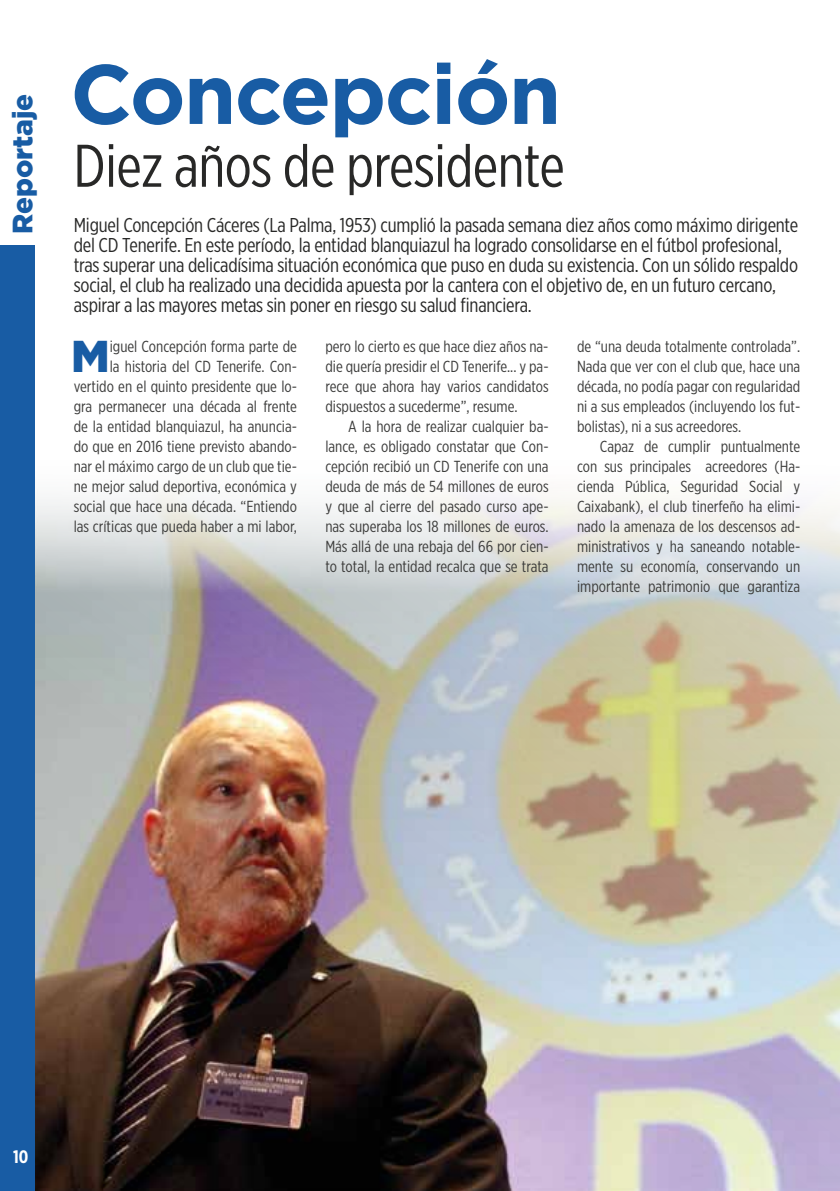
<style>
.page{position:relative;width:840px;height:1191px;background:#fff}
.page>*{position:absolute;margin:0;border:0;box-sizing:border-box;transform-origin:0 0}
.t1{font:700 84px "Gotham";letter-spacing:-.02em;color:#185ca4}
.t2{font:60px "Gotham X Narrow";letter-spacing:-.01em;color:#282827}
.t3{font:900 44.6px "Gotham";color:#185ca4}
.t4{font:900 28px "Gotham";color:#185ca4}
.t5{font:20px/20px "Gotham X Narrow";letter-spacing:-.01em;color:#282827}
.t6{font:700 18px "Gotham X Narrow";color:#fff}
.t7{font:16px/20px "Gotham X Narrow";color:#3c3c3b;text-align:justify}
</style>
<div class="page">
<img style="left:34px;top:450px;width:805px;height:741px">
<div style="left:0;top:246px;width:34px;height:945px;background:#185ca4"></div>
<h3 class="t4" style="left:3px;top:234px;width:142px;rotate:-90deg">Reportaje</h3>
<h1 class="t1" style="left:70px;top:38px;width:492px">Concepción</h1>
<h2 class="t2" style="left:73px;top:130px;width:492px">Diez años de presidente</h2>
<p class="t5" style="left:74px;top:215px;width:725px">Miguel Concepción Cáceres (La Palma, 1953) cumplió la pasada semana diez años como máximo dirigente del CD Tenerife. En este período, la entidad blanquiazul ha logrado consolidarse en el fútbol profesional, tras superar una delicadísima situación económica que puso en duda su existencia. Con un sólido respaldo social, el club ha realizado una decidida apuesta por la cantera con el objetivo de, en un futuro cercano, aspirar a las mayores metas sin poner en riesgo su salud financiera.</p>
<p class="t7" style="left:325px;top:336px;width:225px">pero lo cierto es que hace diez años na&shy;die quería presidir el CD Tenerife... y pa&shy;rece que ahora hay varios candidatos dispuestos a sucederme”, resume.</p>
<p class="t7" style="left:325px;top:416px;width:225px;text-indent:23px">A la hora de realizar cualquier ba&shy;lance, es obligado constatar que Con&shy;cepción recibió un CD Tenerife con una deuda de más de 54 millones de euros y que al cierre del pasado curso ape&shy;nas superaba los 18 millones de euros.<br>Más allá de una rebaja del 66 por cien&shy;to total, la entidad recalca que se trata</p>
<p class="t7" style="left:74px;top:336px;width:225px;text-align:right">iguel Concepción forma parte de<br>la historia del CD Tenerife. Con&shy;vertido en el quinto presidente que lo&shy;gra permanecer una década al frente de la entidad blanquiazul, ha anuncia&shy;do que en 2016 tiene previsto abando&shy;nar el máximo cargo de un club que tie&shy;ne mejor salud deportiva, económica y social que hace una década. “Entiendo las críticas que pueda haber a mi labor,</p>
<p class="t7" style="left:576px;top:336px;width:224px">de “una deuda totalmente controlada”.<br>Nada que ver con el club que, hace una década, no podía pagar con regularidad ni a sus empleados (incluyendo los fut&shy;bolistas), ni a sus acreedores.</p>
<p class="t7" style="left:576px;top:436px;width:225px;text-indent:23px">Capaz de cumplir puntualmente con sus principales acreedores (Ha&shy;cienda Pública, Seguridad Social y Caixabank), el club tinerfeño ha elimi&shy;nado la amenaza de los descensos ad&shy;ministrativos y ha saneando notable&shy;mente su economía, conservando un importante patrimonio que garantiza</p>
<h3 class="t3" style="left:71px;top:325px;width:40px">M</h3>
<p class="t6" style="left:13px;top:1145px;width:17px">10</p>
</div>
